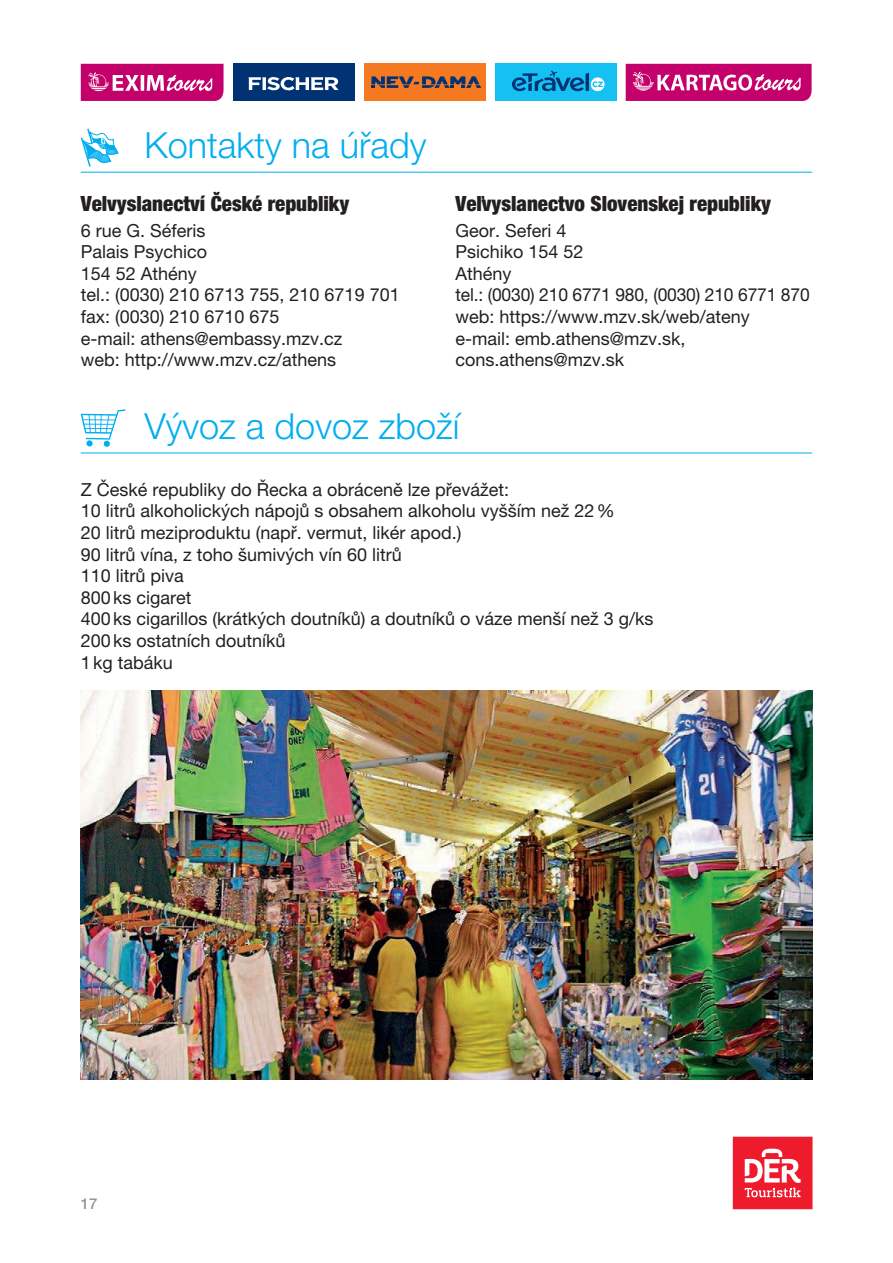
<style>
.page{position:relative;width:893px;height:1263px;background:#fff}
.page>*{position:absolute;margin:0;border:0;box-sizing:border-box;transform-origin:0 0}
.t1{font:300 36px "Helvetica Neue CE";color:#00aeef}
.t2{font:900 condensed 21px "Helvetica Neue CE";color:#231f20}
.t3{font:18px/21.6px "Helvetica Neue CE";color:#231f20}
.t4{font:500 15px "Helvetica Neue CE";color:#939598}
</style>
<div class="page">
<div style="left:233px;top:64px;width:121px;height:37px;background:#013374"></div>
<svg style="left:248px;top:77px;width:91px;height:13px"></svg>
<div style="left:364px;top:64px;width:121px;height:37px;background:#f47921"></div>
<svg style="left:371px;top:76px;width:110px;height:12px"></svg>
<div style="left:495px;top:64px;width:121px;height:37px;background:#15c0f2"></div>
<svg style="left:512px;top:71px;width:93px;height:20px"></svg>
<svg style="left:81px;top:64px;width:143px;height:37px;background:#cd2b83"></svg>
<svg style="left:626px;top:64px;width:186px;height:37px;background:#ce2c84"></svg>
<div style="left:733px;top:1137px;width:79px;height:72px;background:#ee1b2d"></div>
<svg style="left:745px;top:1148px;width:56px;height:49px"></svg>
<hr style="left:81px;top:172px;width:731px;height:1px;background:#00aeef">
<hr style="left:81px;top:453px;width:731px;height:1px;background:#00aeef">
<svg style="left:81px;top:129px;width:38px;height:38px"></svg>
<svg style="left:81px;top:409px;width:44px;height:38px"></svg>
<img style="left:81px;top:690px;width:731px;height:389px">
<h1 class="t1" style="left:145px;top:124px;width:284px">Kontakty na úřady</h1>
<p class="t2" style="left:81px;top:191px;width:270px">Velvyslanectví České republiky</p>
<p class="t3" style="left:81px;top:219px;width:320px">6 rue G. Séferis<br>Palais Psychico<br>154 52 Athény<br>tel.: (0030) 210 6713 755, 210 6719 701 fax: (0030) 210 6710 675<br>e-mail: athens@embassy.mzv.cz<br>web: http://www.mzv.cz/athens</p>
<p class="t2" style="left:455px;top:191px;width:317px">Veľvyslanectvo Slovenskej republiky</p>
<p class="t3" style="left:455px;top:219px;width:356px">Geor. Seferi 4<br>Psichiko 154 52<br>Athény<br>tel.: (0030) 210 6771 980, (0030) 210 6771 870 web: https://www.mzv.sk/web/ateny<br>e-mail: emb.athens@mzv.sk, cons.athens@mzv.sk</p>
<h1 class="t1" style="left:145px;top:405px;width:316px">Vývoz a dovoz zboží</h1>
<p class="t3" style="left:81px;top:479px;width:574px">Z České republiky do Řecka a obráceně lze převážet:<br>10 litrů alkoholických nápojů s obsahem alkoholu vyšším než 22%<br>20 litrů meziproduktu (např. vermut, likér apod.)<br>90 litrů vína, z toho šumivých vín 60 litrů<br>110 litrů piva<br>800ks cigaret<br>400ks cigarillos (krátkých doutníků) a doutníků o váze menší než 3 g/ks 200ks ostatních doutníků<br>1kg tabáku</p>
<p class="t4" style="left:81px;top:1194px;width:18px">17</p>
</div>
